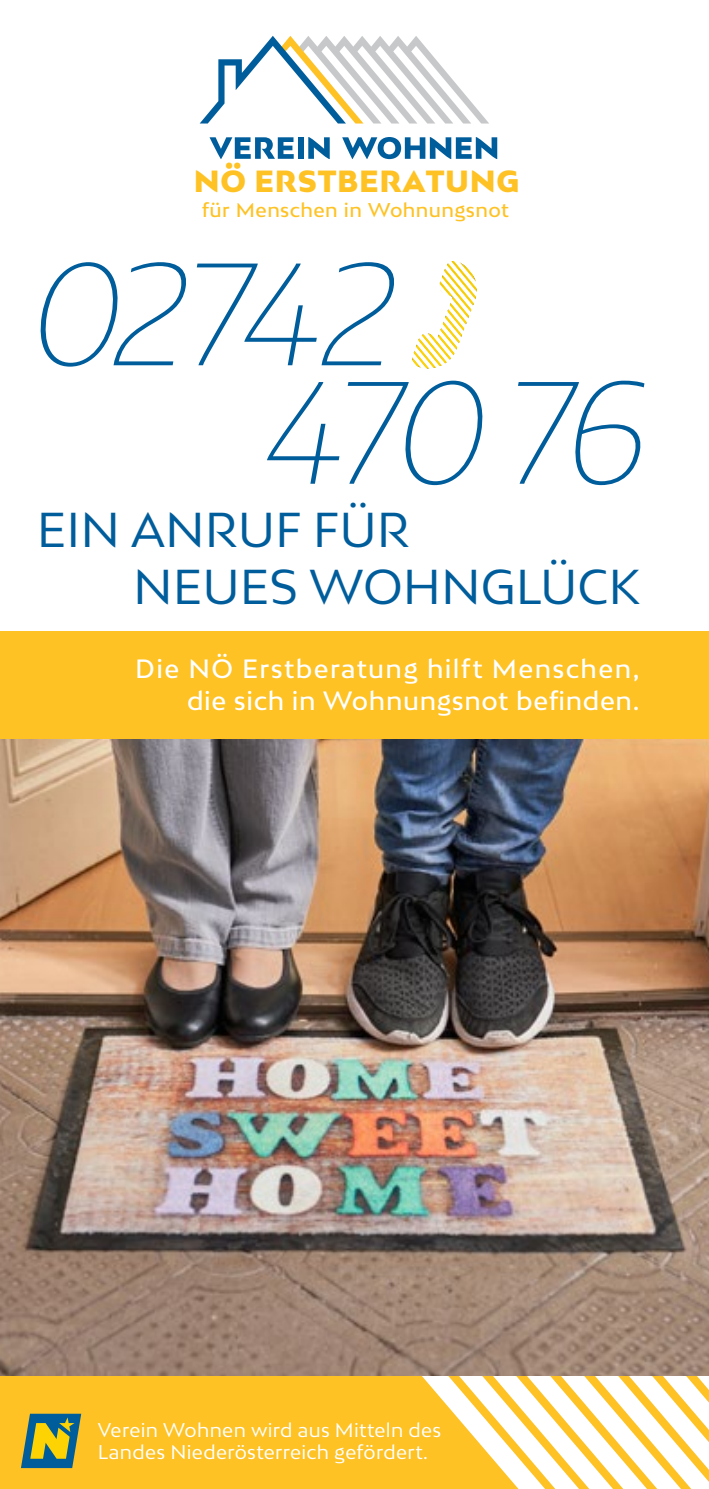
<style>
.page{position:relative;width:709px;height:1489px;background:#fff}
.page>*{position:absolute;margin:0;border:0;box-sizing:border-box;transform-origin:0 0}
.t1{font:italic 100 137.25px/118.5px "Bw Mitga DEMO";color:#005d9c}
.t2{font:46.25px/57.5px "Bw Mitga DEMO";color:#005d9c}
.t3{font:900 29px "Bw Mitga DEMO";letter-spacing:.025em;color:#fec224}
.t4{font:500 25px/32.5px "Bw Mitga DEMO";letter-spacing:.045em;color:#fff;text-align:right}
.t5{font:18.75px/21.2px "Bw Mitga DEMO";letter-spacing:.015em;color:#fff}
.t6{font:500 18.75px "Bw Mitga DEMO";letter-spacing:.02em;color:#fec224}
.t7{font:17.5px/21px "Bw Mitga DEMO";letter-spacing:.02em;color:#fff}
</style>
<div class="page">
<div style="left:0;top:631px;width:709px;height:108px;background:#fec224"></div>
<div style="left:0;top:1375px;width:445px;height:113px;background:#fec224"></div>
<svg style="left:445px;top:1375px;width:264px;height:113px"></svg>
<svg style="left:200px;top:36px;width:289px;height:87px"></svg>
<svg style="left:209px;top:137px;width:85px;height:22px"></svg>
<div style="left:298px;top:137px;width:6px;height:22px;background:#005d9c"></div>
<svg style="left:308px;top:137px;width:22px;height:22px"></svg>
<svg style="left:342px;top:137px;width:155px;height:22px"></svg>
<img style="left:0;top:739px;width:709px;height:636px">
<svg style="left:412px;top:261px;width:65px;height:108px"></svg>
<svg style="left:21px;top:1413px;width:60px;height:54px;background:#76915a"></svg>
<h3 class="t3" style="left:194px;top:162px;width:327px">NÖ ERSTBERATUNG</h3>
<p class="t6" style="left:202px;top:197px;width:308px">für Menschen in Wohnungsnot</p>
<h1 class="t1" style="left:259px;top:251px;width:414px;text-indent:-235px">02742<br>470 76</h1>
<h2 class="t2" style="left:133px;top:499px;width:508px;text-indent:-96px">EIN ANRUF FÜR<br>NEUES WOHNGLÜCK</h2>
<h3 class="t4" style="left:135px;top:651px;width:505px">Die NÖ Erstberatung hilft Menschen, die sich in Wohnungsnot befinden.</h3>
<p class="t7" style="left:98px;top:1414px;width:214px">Gefördert von der<br>NÖ Wohnbauförderung</p>
<p class="t5" style="left:98px;top:1418px;width:345px">Verein Wohnen wird aus Mitteln des<br>Landes Niederösterreich gefördert.</p>
</div>
